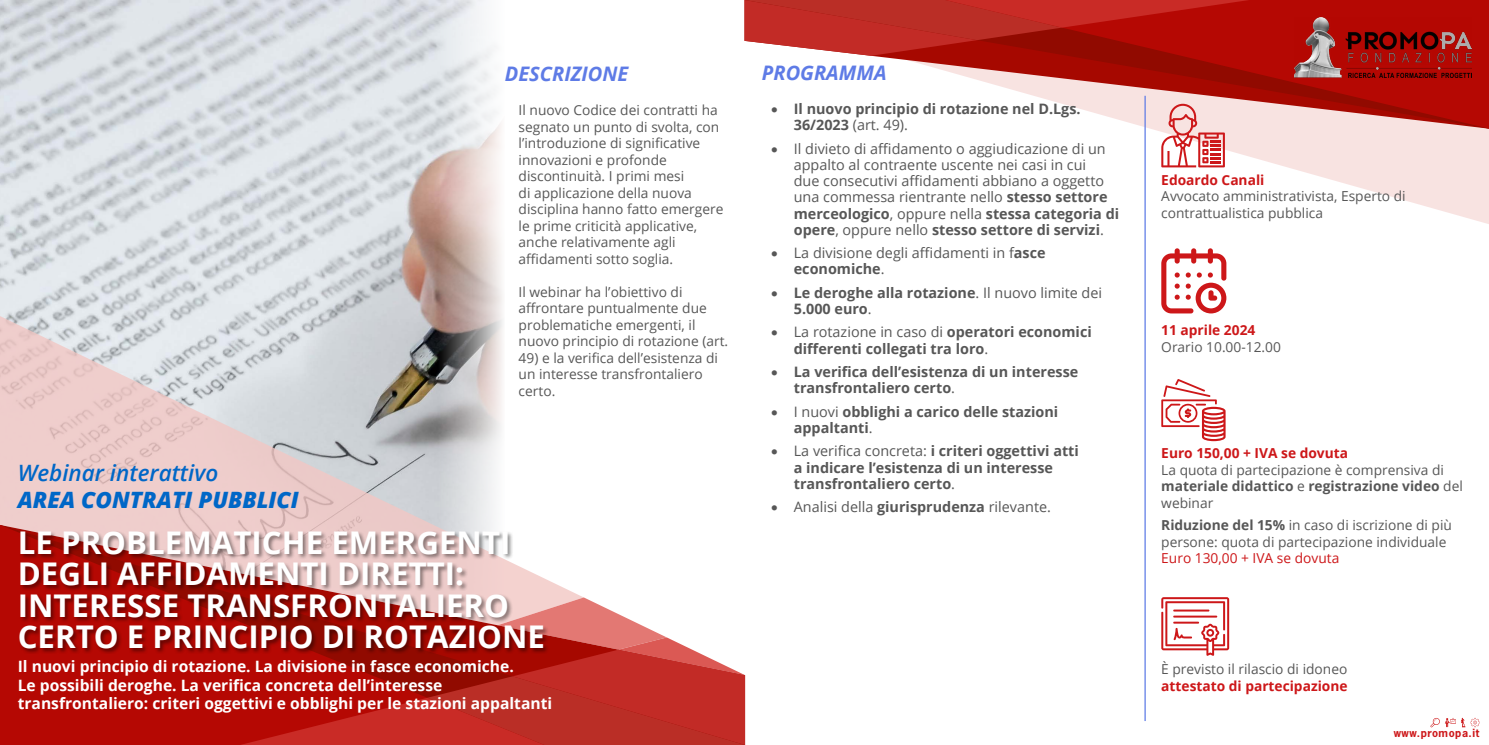
<style>
.page{position:relative;width:1489px;height:745px;background:#fff}
.page>*{position:absolute;margin:0;border:0;box-sizing:border-box;transform-origin:0 0}
.t1{font:700 31.25px/31.2px "Open Sans";color:#fff}
.t2{font:italic 800 22.5px "Open Sans";color:#0067c7}
.t3{font:italic 600 22.5px "Open Sans";color:#0067c7}
.t4{font:italic 700 20px "Open Sans";color:#5e7be6}
.t5{font:700 15.62px/18.8px "Open Sans";color:#fff}
.t6{font:700 14.38px/16.2px "Open Sans";color:#575757}
.t7{font:14.38px/16.2px "Open Sans";color:#575757}
.t8{font:13.75px/16.5px "Open Sans";color:#575757}
.t9{font:700 13.75px "Open Sans";color:#cd1719}
.t10{font:13.75px "Open Sans";color:#cd1719}
.t11{font:700 10.62px "News Gothic Std";letter-spacing:.05em;color:#cd1719}
.s1{font-weight:400}
.s2{font-weight:700}
</style>
<div class="page">
<svg style="left:1145px;top:129px;width:343px;height:95px"></svg>
<svg style="left:873px;top:56px;width:72px;height:15px"></svg>
<svg style="left:945px;top:0;width:543px;height:129px;background:#c9625d"></svg>
<svg style="left:744px;top:0;width:505px;height:56px;background:#b9251f"></svg>
<img style="left:0;top:0;width:503px;height:316px">
<svg style="left:0;top:316px;width:503px;height:208px;background:#d7cacb"></svg>
<svg style="left:0;top:524px;width:493px;height:220px;background:#ba1d18"></svg>
<svg style="left:240px;top:597px;width:505px;height:147px;background:#c33e38"></svg>
<img style="left:1293px;top:17px;width:177px;height:60px">
<svg style="left:1430px;top:717px;width:49px;height:9px"></svg>
<div style="left:19px;top:530px;width:530px;height:123px;background:#000;opacity:.45"></div>
<hr style="left:1144px;top:96px;width:1px;height:624px;background:#5e7be6">
<svg style="left:1161px;top:104px;width:63px;height:63px"></svg>
<svg style="left:1161px;top:248px;width:65px;height:65px"></svg>
<svg style="left:1161px;top:379px;width:64px;height:62px"></svg>
<svg style="left:1161px;top:597px;width:68px;height:58px"></svg>
<h3 class="t4" style="left:505px;top:59px;width:125px">DESCRIZIONE</h3>
<p class="t8" style="left:518px;top:101px;width:206px">Il nuovo Codice dei contratti ha segnato un punto di svolta, con l’introduzione di significative innovazioni e profonde discontinuità. I primi mesi<br>di applicazione della nuova disciplina hanno fatto emergere le prime criticità applicative, anche relativamente agli affidamenti sotto soglia.</p>
<p class="t8" style="left:518px;top:283px;width:211px">Il webinar ha l’obiettivo di affrontare puntualmente due problematiche emergenti, il nuovo principio di rotazione (art.</p>
<p class="t8" style="left:518px;top:349px;width:201px">49) e la verifica dell’esistenza di un interesse transfrontaliero certo.</p>
<h2 class="t3" style="left:18px;top:457px;width:202px">Webinar interattivo</h2>
<h2 class="t2" style="left:18px;top:482px;width:282px">AREA CONTRATI PUBBLICI</h2>
<h1 class="t1" style="left:18px;top:526px;width:528px">LE PROBLEMATICHE EMERGENTI<br>DEGLI AFFIDAMENTI DIRETTI:<br>INTERESSE TRANSFRONTALIERO<br>CERTO E PRINCIPIO DI ROTAZIONE</h1>
<p class="t5" style="left:18px;top:656px;width:536px">Il nuovi principio di rotazione. La divisione in fasce economiche.<br>Le possibili deroghe. La verifica concreta dell’interesse transfrontaliero: criteri oggettivi e obblighi per le stazioni appaltanti</p>
<h3 class="t4" style="left:762px;top:58px;width:126px">PROGRAMMA</h3>
<p class="t6" style="left:793px;top:100px;width:288px;text-indent:-22px">• Il nuovo principio di rotazione nel D.Lgs.<br>36/2023 <span class="s1">(art. 49).</span></p>
<p class="t7" style="left:793px;top:140px;width:327px;text-indent:-22px">• Il divieto di affidamento o aggiudicazione di un appalto al contraente uscente nei casi in cui<br>due consecutivi affidamenti abbiano a oggetto una commessa rientrante nello <span class="s2">stesso settore merceologico</span>, oppure nella <span class="s2">stessa categoria di opere</span>, oppure nello <span class="s2">stesso settore di servizi</span>.</p>
<p class="t7" style="left:793px;top:244px;width:253px;text-indent:-22px">• La divisione degli affidamenti in f<span class="s2">asce economiche</span>.</p>
<p class="t6" style="left:793px;top:284px;width:310px;text-indent:-22px">• Le deroghe alla rotazione<span class="s1">. Il nuovo limite dei<br></span>5.000 euro<span class="s1">.</span></p>
<p class="t6" style="left:793px;top:323px;width:299px;text-indent:-22px">• <span class="s1">La rotazione in caso di</span> operatori economici differenti collegati tra loro<span class="s1">.</span></p>
<p class="t6" style="left:793px;top:363px;width:286px;text-indent:-22px">• La verifica dell’esistenza di un interesse transfrontaliero certo<span class="s1">.</span></p>
<p class="t6" style="left:793px;top:402px;width:266px;text-indent:-22px">• <span class="s1">I nuovi</span> obblighi a carico delle stazioni appaltanti<span class="s1">.</span></p>
<p class="t6" style="left:793px;top:442px;width:286px;text-indent:-22px">• <span class="s1">La verifica concreta:</span> i criteri oggettivi atti a indicare l’esistenza di un interesse transfrontaliero certo<span class="s1">.</span></p>
<p class="t7" style="left:771px;top:498px;width:281px">• Analisi della <span class="s2">giurisprudenza</span> rilevante.</p>
<p class="t9" style="left:1161px;top:170px;width:105px">Edoardo Canali</p>
<p class="t8" style="left:1161px;top:188px;width:246px">Avvocato amministrativista, Esperto di contrattualistica pubblica</p>
<p class="t9" style="left:1161px;top:320px;width:96px">11 aprile 2024</p>
<p class="t8" style="left:1161px;top:338px;width:121px">Orario 10.00-12.00</p>
<p class="t9" style="left:1161px;top:443px;width:188px">Euro 150,00 + IVA se dovuta</p>
<p class="t8" style="left:1161px;top:460px;width:303px">La quota di partecipazione è comprensiva di <span class="s2">materiale didattico</span> e <span class="s2">registrazione video</span> del webinar</p>
<p class="t8" style="left:1161px;top:516px;width:292px"><span class="s2">Riduzione del 15%</span> in caso di iscrizione di più persone: quota di partecipazione individuale</p>
<p class="t10" style="left:1161px;top:548px;width:179px">Euro 130,00 + IVA se dovuta</p>
<p class="t8" style="left:1161px;top:660px;width:187px">È previsto il rilascio di idoneo</p>
<p class="t9" style="left:1161px;top:675px;width:188px">attestato di partecipazione</p>
<p class="t11" style="left:1393px;top:725px;width:87px">www.promopa.it</p>
</div>
